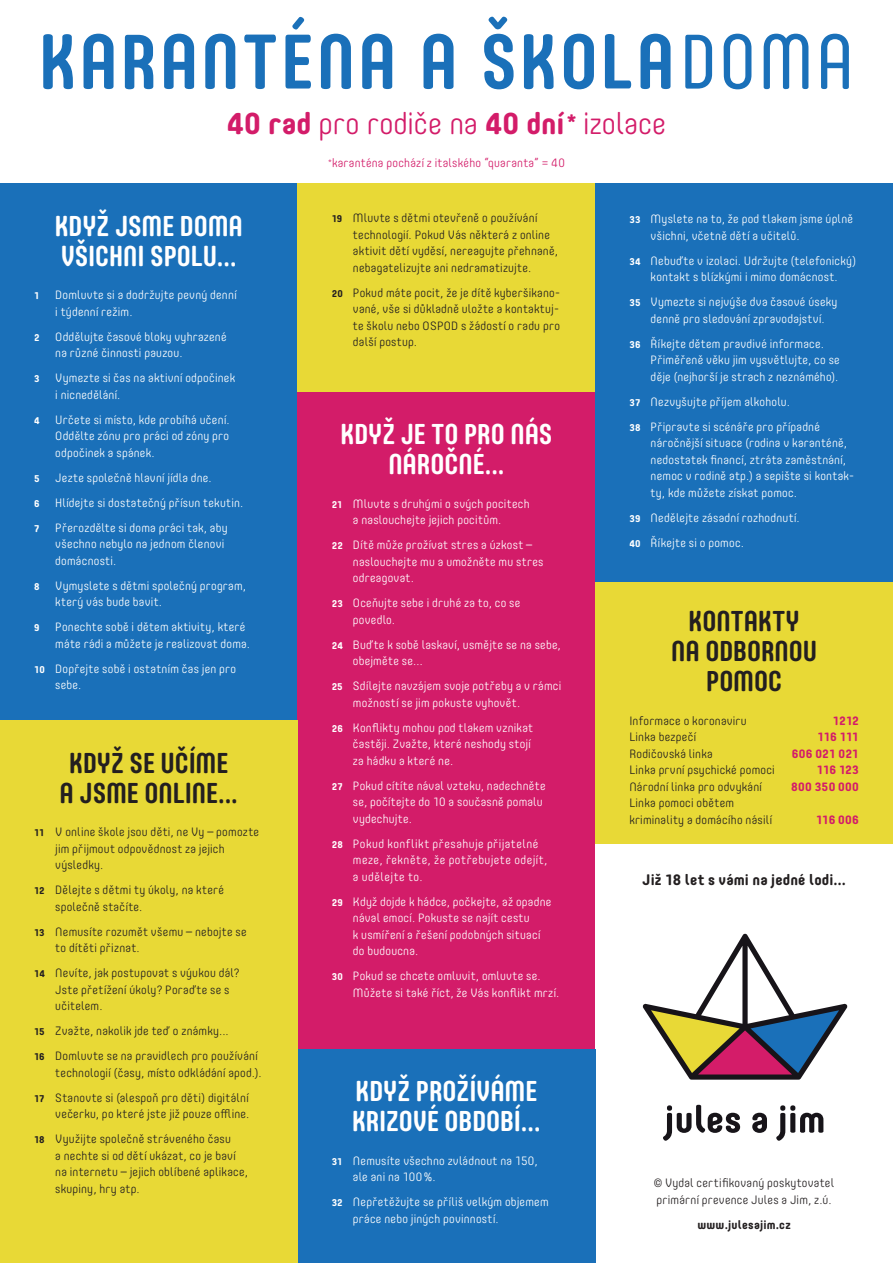
<style>
.page{position:relative;width:893px;height:1263px;background:#fff}
.page>*{position:absolute;margin:0;border:0;box-sizing:border-box;transform-origin:0 0}
.t1{font:700 76.5px "Core Mellow Condensed";letter-spacing:.035em;color:#1a70b9}
.t2{font:300 30px "Core Mellow";letter-spacing:-.005em;color:#d31c69}
.t3{font:700 28.5px/30px "Core Mellow Condensed";letter-spacing:-.005em;color:#fff}
.t4{font:700 28.5px/30px "Core Mellow Condensed";color:#231f20;text-align:center}
.t5{font:700 15px "Core Mellow";letter-spacing:.005em;color:#231f20}
.t6{font:300 12px/16.5px "Core Mellow";letter-spacing:.02em;color:#fff}
.t7{font:300 12px/16.5px "Core Mellow";letter-spacing:.02em;color:#231f20}
.t8{font:300 12px/16.5px "Core Mellow";letter-spacing:.04em;color:#fff}
.t9{font:300 12px "Core Mellow";letter-spacing:.02em;color:#d31c69}
.t10{font:700 12px "Core Mellow";letter-spacing:.01em;color:#d31c69}
.t11{font:700 12px "Core Mellow";letter-spacing:.015em;color:#231f20}
.t12{font:700 12px "Core Mellow";letter-spacing:.03em;color:#d31c69}
.t13{font:700 9.75px "Core Mellow";color:#fff}
.s1{font-weight:400}
.s2{font-weight:700}
.s3{font-weight:700;font-size:9.75px}
</style>
<div class="page">
<div style="left:0;top:183px;width:298px;height:537px;background:#1a70b9"></div>
<div style="left:298px;top:183px;width:297px;height:209px;background:#e8d936"></div>
<div style="left:595px;top:183px;width:298px;height:400px;background:#1a70b9"></div>
<div style="left:595px;top:583px;width:298px;height:261px;background:#e8d936"></div>
<div style="left:298px;top:392px;width:297px;height:658px;background:#d31c69"></div>
<div style="left:298px;top:1050px;width:297px;height:213px;background:#1a70b9"></div>
<div style="left:0;top:720px;width:298px;height:543px;background:#e8d936"></div>
<svg style="left:663px;top:1105px;width:160px;height:36px"></svg>
<svg style="left:643px;top:934px;width:204px;height:146px"></svg>
<h1 class="t1" style="left:39px;top:5px;width:816px">KARANTÉNA A ŠKOLA<span class="s1">DOMA</span></h1>
<h2 class="t2" style="left:227px;top:101px;width:441px"><span class="s2">40 rad</span> pro rodiče na <span class="s2">40 dní</span><sup>*</sup> izolace</h2>
<p class="t9" style="left:328px;top:154px;width:238px"><sup>*</sup>karanténa pochází z italského “quaranta” = 40</p>
<h3 class="t3" style="left:55px;top:210px;width:190px">KDYŽ JSME DOMA<br>VŠICHNI SPOLU…</h3>
<p class="t13" style="left:34px;top:288px;width:7px">1</p>
<p class="t6" style="left:55px;top:286px;width:183px">Domluvte si a dodržujte pevný denní i týdenní režim.</p>
<p class="t13" style="left:34px;top:330px;width:7px">2</p>
<p class="t6" style="left:55px;top:328px;width:173px">Oddělujte časové bloky vyhrazené na různé činnosti pauzou.</p>
<p class="t13" style="left:34px;top:371px;width:7px">3</p>
<p class="t6" style="left:55px;top:369px;width:181px">Vymezte si čas na aktivní odpočinek i nicnedělání.</p>
<p class="t13" style="left:34px;top:413px;width:7px">4</p>
<p class="t6" style="left:55px;top:411px;width:176px;text-align:justify">Určete si místo, kde probíhá učení.<br>Oddělte zónu pro práci od zóny pro odpočinek a spánek.</p>
<p class="t13" style="left:34px;top:471px;width:7px">5</p>
<p class="t6" style="left:55px;top:469px;width:158px">Jezte společně hlavní jídla dne.</p>
<p class="t13" style="left:34px;top:496px;width:7px">6</p>
<p class="t6" style="left:55px;top:494px;width:190px">Hlídejte si dostatečný přísun tekutin.</p>
<p class="t13" style="left:34px;top:521px;width:7px">7</p>
<p class="t6" style="left:55px;top:519px;width:174px">Přerozdělte si doma práci tak, aby všechno nebylo na jednom členovi domácnosti.</p>
<p class="t13" style="left:34px;top:579px;width:7px">8</p>
<p class="t6" style="left:55px;top:577px;width:192px">Vymyslete s dětmi společný program, který vás bude bavit.</p>
<p class="t13" style="left:34px;top:621px;width:7px">9</p>
<p class="t6" style="left:55px;top:618px;width:196px">Ponechte sobě i dětem aktivity, které máte rádi a můžete je realizovat doma.</p>
<p class="t6" style="left:55px;top:660px;width:182px;text-indent:-21px"><span class="s3">10</span> Dopřejte sobě i ostatním čas jen pro sebe.</p>
<h3 class="t4" style="left:60px;top:747px;width:180px">KDYŽ SE UČÍME<br>A JSME ONLINE...</h3>
<p class="t7" style="left:55px;top:823px;width:205px;text-indent:-21px"><span class="s3">11</span> V online škole jsou děti, ne Vy – pomozte jim přijmout odpovědnost za jejich výsledky.</p>
<p class="t7" style="left:55px;top:881px;width:170px;text-indent:-21px"><span class="s3">12</span> Dělejte s dětmi ty úkoly, na které společně stačíte.</p>
<p class="t7" style="left:55px;top:923px;width:193px;text-indent:-21px"><span class="s3">13</span> Nemusíte rozumět všemu – nebojte se to dítěti přiznat.</p>
<p class="t7" style="left:55px;top:964px;width:186px;text-indent:-21px"><span class="s3">14</span> Nevíte, jak postupovat s výukou dál?<br>Jste přetížení úkoly? Poraďte se s učitelem.</p>
<p class="t7" style="left:34px;top:1018px;width:225px;line-height:25px"><span class="s3">15</span> Zvažte, nakolik jde teď o známky...<br><span class="s3">16</span> Domluvte se na pravidlech pro používání</p>
<p class="t7" style="left:34px;top:1059px;width:229px;line-height:25px;text-indent:21px">technologií (časy, místo odkládání apod.).<br><span class="s3">17</span> Stanovte si (alespoň pro děti) digitální</p>
<p class="t7" style="left:34px;top:1101px;width:217px;line-height:25px;text-indent:21px">večerku, po které jste již pouze offline.<br><span class="s3">18</span> Využijte společně stráveného času</p>
<p class="t7" style="left:55px;top:1147px;width:194px">a nechte si od dětí ukázat, co je baví na internetu – jejich oblíbené aplikace, skupiny, hry atp.</p>
<p class="t7" style="left:353px;top:209px;width:207px;text-indent:-21px"><span class="s3">19</span> Mluvte s dětmi otevřeně o používání technologií. Pokud Vás některá z online aktivit dětí vyděsí, nereagujte přehnaně, nebagatelizujte ani nedramatizujte.</p>
<p class="t7" style="left:353px;top:284px;width:209px;text-align:justify;text-indent:-21px"><span class="s3">20</span> Pokud máte pocit, že je dítě kyberšikano&shy;vané, vše si důkladně uložte a kontaktuj&shy;te školu nebo OSPOD s žádostí o radu pro další postup.</p>
<h3 class="t3" style="left:341px;top:418px;width:213px;text-align:center">KDYŽ JE TO PRO NÁS<br>NÁROČNÉ...</h3>
<p class="t6" style="left:332px;top:495px;width:199px;text-align:center"><span class="s3">21</span> Mluvte s druhými o svých pocitech a naslouchejte jejich pocitům.</p>
<p class="t6" style="left:353px;top:536px;width:192px;text-indent:-21px"><span class="s3">22</span> Dítě může prožívat stres a úzkost – naslouchejte mu a umožněte mu stres odreagovat.</p>
<p class="t6" style="left:353px;top:594px;width:169px;text-indent:-21px"><span class="s3">23</span> Oceňujte sebe i druhé za to, co se povedlo.</p>
<p class="t6" style="left:353px;top:636px;width:209px;text-indent:-21px"><span class="s3">24</span> Buďte k sobě laskaví, usmějte se na sebe, obejměte se…</p>
<p class="t6" style="left:353px;top:677px;width:210px;text-indent:-21px"><span class="s3">25</span> Sdílejte navzájem svoje potřeby a v rámci možností se jim pokuste vyhovět.</p>
<p class="t6" style="left:353px;top:719px;width:182px;text-indent:-21px"><span class="s3">26</span> Konflikty mohou pod tlakem vznikat častěji. Zvažte, které neshody stojí za hádku a které ne.</p>
<p class="t6" style="left:353px;top:777px;width:194px;text-indent:-21px"><span class="s3">27</span> Pokud cítíte nával vzteku, nadechněte se, počítejte do 10 a současně pomalu vydechujte.</p>
<p class="t8" style="left:353px;top:835px;width:196px;text-indent:-21px"><span class="s3">28</span> Pokud konflikt přesahuje přijatelné meze, řekněte, že potřebujete odejít, a udělejte to.</p>
<p class="t6" style="left:353px;top:893px;width:200px;text-indent:-21px"><span class="s3">29</span> Když dojde k hádce, počkejte, až opadne nával emocí. Pokuste se najít cestu<br>k usmíření a řešení podobných situací do budoucna.</p>
<p class="t6" style="left:353px;top:967px;width:208px;text-indent:-21px"><span class="s3">30</span> Pokud se chcete omluvit, omluvte se.<br>Můžete si také říct, že Vás konflikt mrzí.</p>
<h3 class="t3" style="left:352px;top:1075px;width:190px">KDYŽ PROŽÍVÁME<br>KRIZOVÉ OBDOBÍ…</h3>
<p class="t6" style="left:353px;top:1152px;width:186px;text-indent:-21px"><span class="s3">31</span> Nemusíte všechno zvládnout na 150, ale ani na 100%.</p>
<p class="t6" style="left:353px;top:1193px;width:197px;text-indent:-21px"><span class="s3">32</span> Nepřetěžujte se příliš velkým objemem práce nebo jiných povinností.</p>
<p class="t6" style="left:651px;top:210px;width:204px;text-indent:-21px"><span class="s3">33</span> Myslete na to, že pod tlakem jsme úplně všichni, včetně dětí a učitelů.</p>
<p class="t6" style="left:629px;top:252px;width:228px;text-align:center"><span class="s3">34</span> Nebuďte v izolaci. Udržujte (telefonický) kontakt s blízkými i mimo domácnost.</p>
<p class="t6" style="left:651px;top:293px;width:188px;text-indent:-21px"><span class="s3">35</span> Vymezte si nejvýše dva časové úseky denně pro sledování zpravodajství.</p>
<p class="t6" style="left:651px;top:335px;width:191px;text-indent:-21px"><span class="s3">36</span> Říkejte dětem pravdivé informace.<br>Přiměřeně věku jim vysvětlujte, co se děje (nejhorší je strach z neznámého).</p>
<p class="t6" style="left:629px;top:388px;width:192px;line-height:25px"><span class="s3">37</span> Nezvyšujte příjem alkoholu.<br><span class="s3">38</span> Připravte si scénáře pro případné</p>
<p class="t6" style="left:651px;top:434px;width:205px">náročnější situace (rodina v karanténě, nedostatek financí, ztráta zaměstnání, nemoc v rodině atp.) a sepište si kontak&shy;ty, kde můžete získat pomoc.</p>
<p class="t6" style="left:629px;top:504px;width:172px;line-height:25px"><span class="s3">39</span> Nedělejte zásadní rozhodnutí.<br><span class="s3">40</span> Říkejte si o pomoc.</p>
<h3 class="t4" style="left:671px;top:605px;width:148px">KONTAKTY<br>NA ODBORNOU<br>POMOC</h3>
<p class="t7" style="left:629px;top:711px;width:119px">Informace o koronaviru</p>
<p class="t10" style="left:833px;top:711px;width:28px">1212</p>
<p class="t7" style="left:629px;top:728px;width:68px">Linka bezpečí</p>
<p class="t10" style="left:818px;top:728px;width:43px">116 111</p>
<p class="t7" style="left:629px;top:744px;width:85px">Rodičovská linka</p>
<p class="t10" style="left:792px;top:744px;width:69px">606 021 021</p>
<p class="t7" style="left:629px;top:761px;width:147px">Linka první psychické pomoci</p>
<p class="t10" style="left:817px;top:761px;width:44px">116 123</p>
<p class="t7" style="left:629px;top:777px;width:134px">Národní linka pro odvykání</p>
<p class="t12" style="left:791px;top:777px;width:69px">800 350 000</p>
<p class="t7" style="left:629px;top:794px;width:144px">Linka pomoci obětem kriminality a domácího násilí</p>
<p class="t10" style="left:816px;top:810px;width:44px">116 006</p>
<p class="t5" style="left:642px;top:869px;width:205px">Již 18 let s vámi na jedné lodi…</p>
<p class="t7" style="left:654px;top:1174px;width:181px">© Vydal certifikovaný poskytovatel primární prevence Jules a Jim, z.ú.</p>
<p class="t11" style="left:697px;top:1216px;width:95px">www.julesajim.cz</p>
</div>
